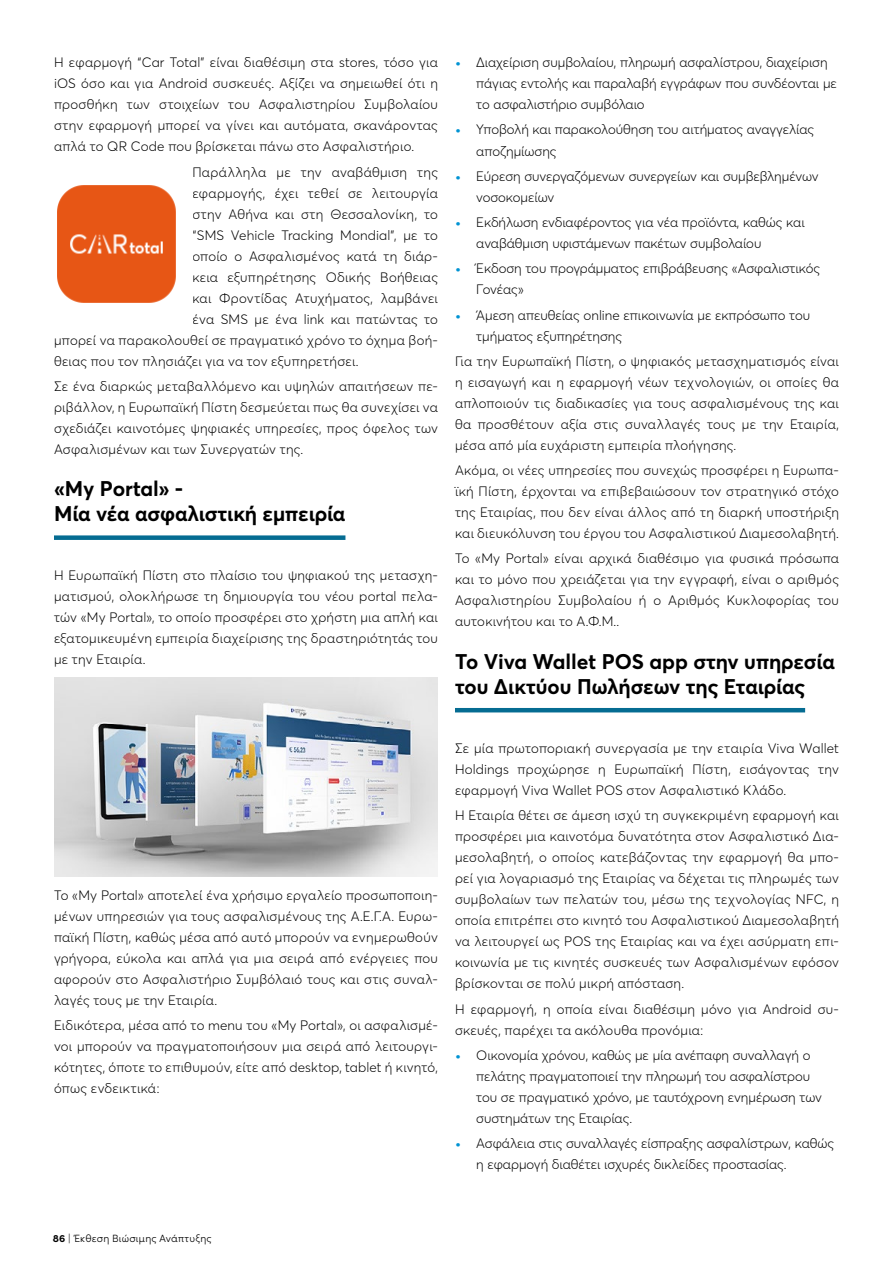
<style>
.page{position:relative;width:893px;height:1263px;background:#fff}
.page>*{position:absolute;margin:0;border:0;box-sizing:border-box;transform-origin:0 0}
.t1{font:700 21px/25.2px "Averta Std";color:#000}
.t2{font:300 13.5px/21px "Averta Std";color:#000;text-align:justify}
.t3{font:300 13.5px "Averta Std";letter-spacing:.02em;color:#000}
.t4{font:300 10.5px "Sofia Pro";letter-spacing:.02em;color:#000}
.s1{font-family:"Sofia Pro";color:#0093d3}
.s2{font-weight:700}
</style>
<div class="page">
<div style="left:54px;top:535px;width:291px;height:5px;background:#056c92"></div>
<hr style="left:455px;top:708px;width:350px;height:4px;background:#056c92">
<img style="left:57px;top:185px;width:119px;height:118px">
<img style="left:54px;top:677px;width:384px;height:199px">
<p class="t2" style="left:54px;top:51px;width:385px">Η εφαρμογή “Car Total” είναι διαθέσιμη στα stores, τόσο για iOS όσο και για Android συσκευές. Αξίζει να σημειωθεί ότι η προσθήκη των στοιχείων του Ασφαλιστηρίου Συμβολαίου στην εφαρμογή μπορεί να γίνει και αυτόματα, σκανάροντας απλά το QR Code που βρίσκεται πάνω στο Ασφαλιστήριο.</p>
<p class="t3" style="left:192px;top:162px;width:247px">Παράλληλα με την αναβάθμιση της</p>
<p class="t2" style="left:192px;top:182px;width:247px">εφαρμογής, έχει τεθεί σε λειτουργία</p>
<p class="t2" style="left:192px;top:203px;width:247px">στην Αθήνα και στη Θεσσαλονίκη, το</p>
<p class="t2" style="left:192px;top:224px;width:247px">“SMS Vehicle Tracking Mondial”, με το</p>
<p class="t3" style="left:192px;top:247px;width:247px">οποίο ο Ασφαλισμένος κατά τη διάρ-</p>
<p class="t3" style="left:192px;top:268px;width:247px">κεια εξυπηρέτησης Οδικής Βοήθειας</p>
<p class="t3" style="left:192px;top:289px;width:247px">και Φροντίδας Ατυχήματος, λαμβάνει</p>
<p class="t2" style="left:192px;top:308px;width:247px">ένα SMS με ένα link και πατώντας το</p>
<p class="t3" style="left:54px;top:331px;width:385px">μπορεί να παρακολουθεί σε πραγματικό χρόνο το όχημα βοή-</p>
<p class="t2" style="left:54px;top:350px;width:306px">θειας που τον πλησιάζει για να τον εξυπηρετήσει.</p>
<p class="t2" style="left:54px;top:375px;width:385px">Σε ένα διαρκώς μεταβαλλόμενο και υψηλών απαιτήσεων πε&shy;ριβάλλον, η Ευρωπαϊκή Πίστη δεσμεύεται πως θα συνεχίσει να σχεδιάζει καινοτόμες ψηφιακές υπηρεσίες, προς όφελος των Ασφαλισμένων και των Συνεργατών της.</p>
<h1 class="t1" style="left:54px;top:475px;width:293px">«My Portal» -<br>Μία νέα ασφαλιστική εμπειρία</h1>
<p class="t2" style="left:54px;top:565px;width:385px">Η Ευρωπαϊκή Πίστη στο πλαίσιο του ψηφιακού της μετασχη&shy;ματισμού, ολοκλήρωσε τη δημιουργία του νέου portal πελα&shy;τών «My Portal», το οποίο προσφέρει στο χρήστη μια απλή και εξατομικευμένη εμπειρία διαχείρισης της δραστηριότητάς του με την Εταιρία.</p>
<p class="t2" style="left:476px;top:51px;width:362px;text-align:left;text-indent:-21px"><span class="s1">•</span> Διαχείριση συμβολαίου, πληρωμή ασφαλίστρου, διαχείριση πάγιας εντολής και παραλαβή εγγράφων που συνδέονται με το ασφαλιστήριο συμβόλαιο</p>
<p class="t2" style="left:476px;top:119px;width:339px;text-indent:-21px"><span class="s1">•</span> Υποβολή και παρακολούθηση του αιτήματος αναγγελίας αποζημίωσης</p>
<p class="t2" style="left:476px;top:165px;width:344px;text-indent:-21px"><span class="s1">•</span> Εύρεση συνεργαζόμενων συνεργείων και συμβεβλημένων νοσοκομείων</p>
<p class="t2" style="left:476px;top:211px;width:330px;text-indent:-21px"><span class="s1">•</span> Εκδήλωση ενδιαφέροντος για νέα προϊόντα, καθώς και αναβάθμιση υφιστάμενων πακέτων συμβολαίου</p>
<p class="t2" style="left:476px;top:258px;width:346px;text-indent:-21px"><span class="s1">•</span> Έκδοση του προγράμματος επιβράβευσης «Ασφαλιστικός<br>Γονέας»</p>
<p class="t2" style="left:476px;top:304px;width:335px;text-indent:-21px"><span class="s1">•</span> Άμεση απευθείας online επικοινωνία με εκπρόσωπο του τμήματος εξυπηρέτησης</p>
<p class="t2" style="left:455px;top:350px;width:385px">Για την Ευρωπαϊκή Πίστη, ο ψηφιακός μετασχηματισμός είναι η εισαγωγή και η εφαρμογή νέων τεχνολογιών, οι οποίες θα απλοποιούν τις διαδικασίες για τους ασφαλισμένους της και θα προσθέτουν αξία στις συναλλαγές τους με την Εταιρία, μέσα από μία ευχάριστη εμπειρία πλοήγησης.</p>
<p class="t2" style="left:455px;top:459px;width:385px">Ακόμα, οι νέες υπηρεσίες που συνεχώς προσφέρει η Ευρωπα&shy;ϊκή Πίστη, έρχονται να επιβεβαιώσουν τον στρατηγικό στόχο της Εταιρίας, που δεν είναι άλλος από τη διαρκή υποστήριξη και διευκόλυνση του έργου του Ασφαλιστικού Διαμεσολαβητή.</p>
<p class="t2" style="left:455px;top:548px;width:385px">Το «My Portal» είναι αρχικά διαθέσιμο για φυσικά πρόσωπα και το μόνο που χρειάζεται για την εγγραφή, είναι ο αριθμός Ασφαλιστηρίου Συμβολαίου ή ο Αριθμός Κυκλοφορίας του αυτοκινήτου και το Α.Φ.Μ..</p>
<h1 class="t1" style="left:455px;top:647px;width:381px">Το Viva Wallet POS app στην υπηρεσία του Δικτύου Πωλήσεων της Εταιρίας</h1>
<p class="t2" style="left:54px;top:884px;width:385px">Το «My Portal» αποτελεί ένα χρήσιμο εργαλείο προσωποποιη&shy;μένων υπηρεσιών για τους ασφαλισμένους της Α.Ε.Γ.Α. Ευρω&shy;παϊκή Πίστη, καθώς μέσα από αυτό μπορούν να ενημερωθούν γρήγορα, εύκολα και απλά για μια σειρά από ενέργειες που αφορούν στο Ασφαλιστήριο Συμβόλαιό τους και στις συναλ&shy;λαγές τους με την Εταιρία.</p>
<p class="t2" style="left:54px;top:1014px;width:385px">Ειδικότερα, μέσα από το menu του «My Portal», οι ασφαλισμέ&shy;νοι μπορούν να πραγματοποιήσουν μια σειρά από λειτουργι&shy;κότητες, όποτε το επιθυμούν, είτε από desktop, tablet ή κινητό, όπως ενδεικτικά:</p>
<p class="t2" style="left:455px;top:737px;width:385px">Σε μία πρωτοποριακή συνεργασία με την εταιρία Viva Wallet Holdings προχώρησε η Ευρωπαϊκή Πίστη, εισάγοντας την εφαρμογή Viva Wallet POS στον Ασφαλιστικό Κλάδο.</p>
<p class="t2" style="left:455px;top:804px;width:385px">Η Εταιρία θέτει σε άμεση ισχύ τη συγκεκριμένη εφαρμογή και προσφέρει μια καινοτόμα δυνατότητα στον Ασφαλιστικό Δια&shy;μεσολαβητή, ο οποίος κατεβάζοντας την εφαρμογή θα μπο&shy;ρεί για λογαριασμό της Εταιρίας να δέχεται τις πληρωμές των συμβολαίων των πελατών του, μέσω της τεχνολογίας NFC, η οποία επιτρέπει στο κινητό του Ασφαλιστικού Διαμεσολαβητή να λειτουργεί ως POS της Εταιρίας και να έχει ασύρματη επι&shy;κοινωνία με τις κινητές συσκευές των Ασφαλισμένων εφόσον βρίσκονται σε πολύ μικρή απόσταση.</p>
<p class="t2" style="left:455px;top:998px;width:385px">Η εφαρμογή, η οποία είναι διαθέσιμη μόνο για Android συ&shy;σκευές, παρέχει τα ακόλουθα προνόμια:</p>
<p class="t2" style="left:476px;top:1044px;width:347px;text-align:left;text-indent:-21px"><span class="s1">•</span> Οικονομία χρόνου, καθώς με μία ανέπαφη συναλλαγή ο πελάτης πραγματοποιεί την πληρωμή του ασφαλίστρου του σε πραγματικό χρόνο, με ταυτόχρονη ενημέρωση των συστημάτων της Εταιρίας.</p>
<p class="t2" style="left:476px;top:1132px;width:359px;text-indent:-21px"><span class="s1">•</span> Ασφάλεια στις συναλλαγές είσπραξης ασφαλίστρων, καθώς η εφαρμογή διαθέτει ισχυρές δικλείδες προστασίας.</p>
<p class="t4" style="left:53px;top:1231px;width:160px"><span class="s2">86</span> | Έκθεση Βιώσιμης Ανάπτυξης</p>
</div>
